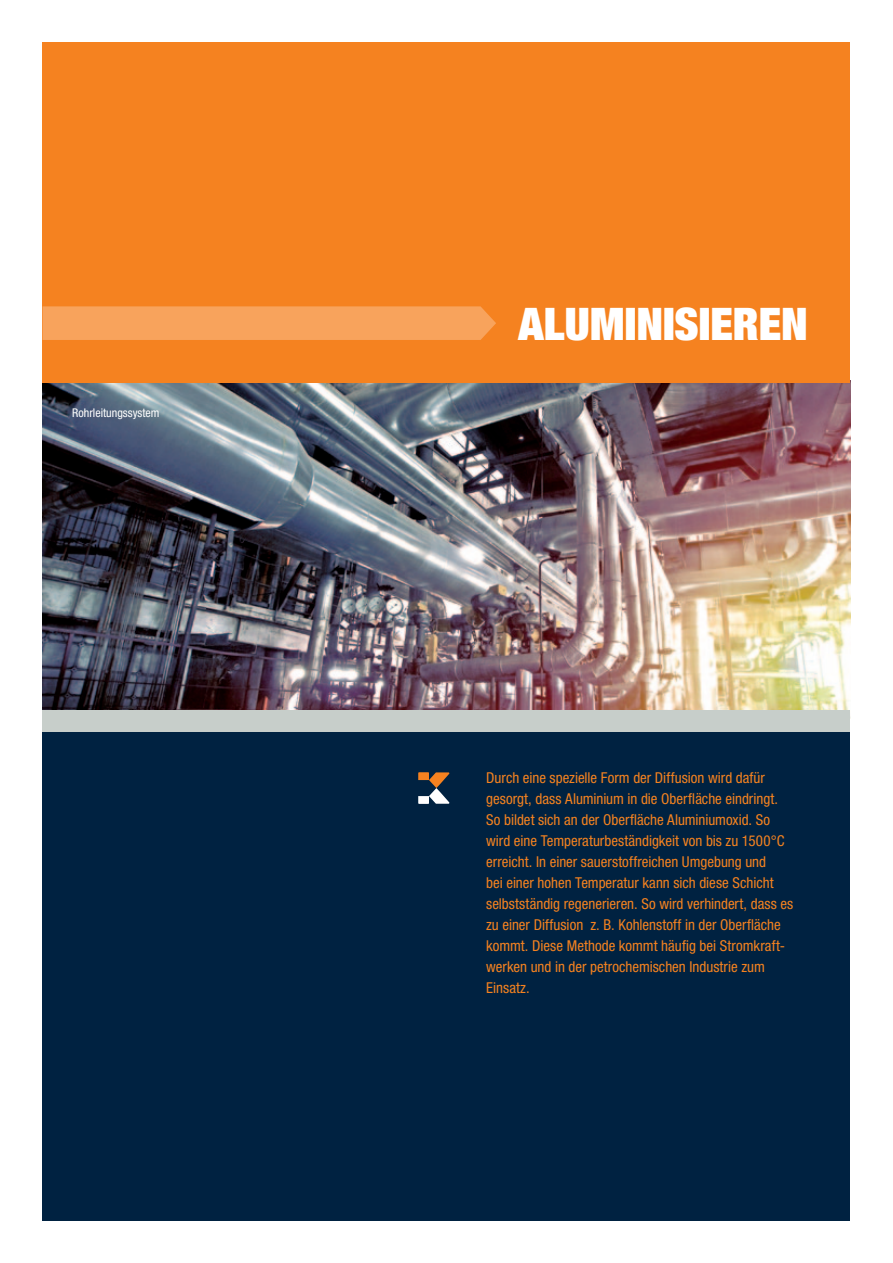
<style>
.page{position:relative;width:893px;height:1263px;background:#fff}
.page>*{position:absolute;margin:0;border:0;box-sizing:border-box;transform-origin:0 0}
.t1{font:900 condensed 45px "Helvetica Neue LT Std";color:#fff}
.t2{font:condensed 15px/21px "Helvetica Neue LT Std";color:#f58220}
.t3{font:condensed 12px "Helvetica Neue LT Std";color:#fff}
</style>
<div class="page">
<img style="left:43px;top:383px;width:807px;height:327px">
<div style="left:43px;top:43px;width:807px;height:340px;background:#f58220"></div>
<div style="left:43px;top:710px;width:807px;height:510px;background:#002241"></div>
<div style="left:43px;top:710px;width:807px;height:21px;background:#c7ceca"></div>
<svg style="left:418px;top:772px;width:31px;height:32px"></svg>
<div style="left:43px;top:306px;width:453px;height:34px;background:#f8a35c"></div>
<p class="t3" style="left:72px;top:406px;width:89px">Rohrleitungssystem</p>
<h1 class="t1" style="left:518px;top:295px;width:291px">ALUMINISIEREN</h1>
<p class="t2" style="left:486px;top:767px;width:309px">Durch eine spezielle Form der Diffusion wird dafür gesorgt, dass Aluminium in die Oberfläche eindringt.<br>So bildet sich an der Oberfläche Aluminiumoxid. So wird eine Temperaturbeständigkeit von bis zu 1500°C erreicht. In einer sauerstoffreichen Umgebung und<br>bei einer hohen Temperatur kann sich diese Schicht selbstständig regenerieren. So wird verhindert, dass es zu einer Diffusion z. B. Kohlenstoff in der Oberfläche kommt. Diese Methode kommt häufig bei Stromkraft&shy;werken und in der petrochemischen Industrie zum Einsatz.</p>
</div>
